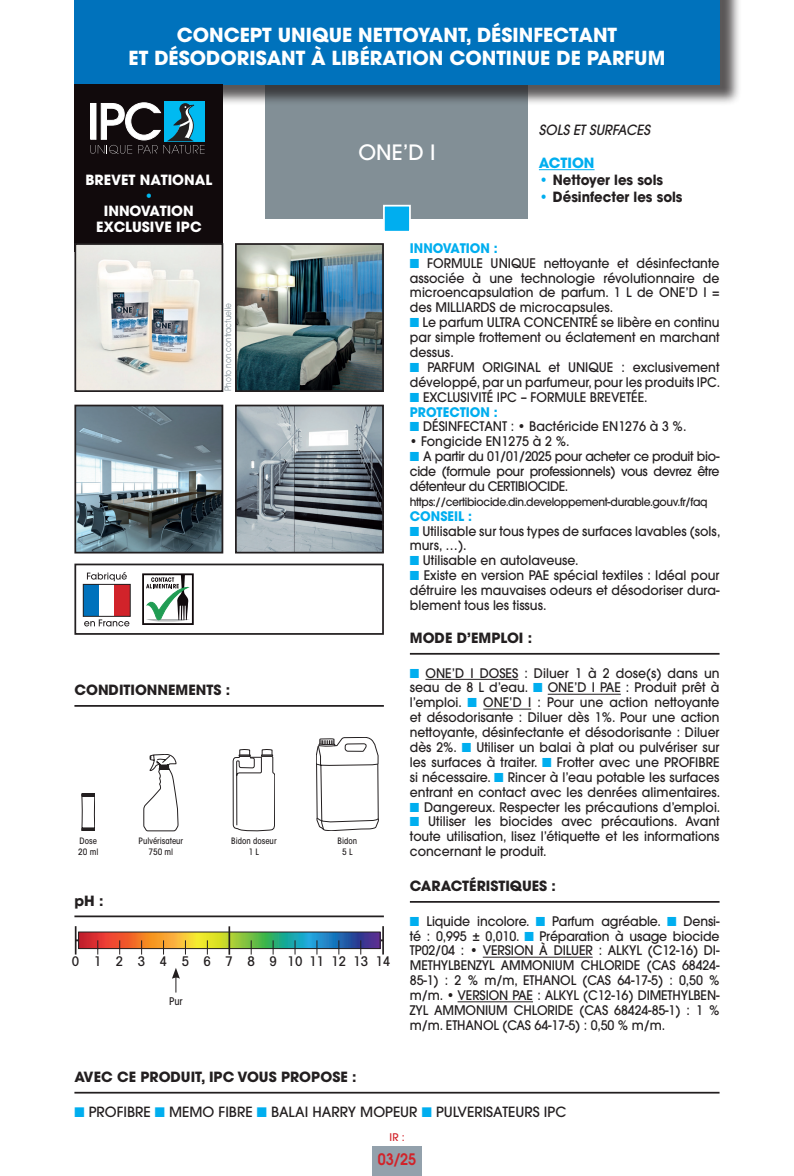
<style>
.page{position:relative;width:794px;height:1176px;background:#fff}
.page>*{position:absolute;margin:0;border:0;box-sizing:border-box;transform-origin:0 0}
.t1{font:500 21px "ITC Avant Garde Std";color:#fff}
.t2{font:700 19.25px "ITC Avant Garde Std";color:#fff}
.t3{font:600 15.75px "ITC Avant Garde Std";color:#d1232a;scale:.9 1}
.t4{font:700 14px "ITC Avant Garde Std";color:#231f20}
.t5{font:500 14px "ITC Avant Garde Std";color:#231f20}
.t6{font:700 14px "ITC Avant Garde Std";color:#fff}
.t7{font:700 14px "ITC Avant Garde Std";color:#231f20;scale:.95 1}
.t8{font:italic 500 14px "ITC Avant Garde Std";color:#231f20;scale:.95 1}
.t9{font:700 14px "ITC Avant Garde Std";color:#00aeef}
.t10{font:700 14px "ITC Avant Garde Std";color:#00baf1}
.t11{font:500 condensed 13.3px "Avant Garde";letter-spacing:.265em;color:#231f20}
.t12{font:500 13.12px/14.9px "ITC Avant Garde Std";color:#231f20;text-align:justify;scale:.95 1}
.t13{font:700 13.12px "ITC Avant Garde Std";color:#00aeef;scale:.95 1}
.t14{font:500 11.38px "ITC Avant Garde Std";letter-spacing:-.03em;color:#231f20;scale:.95 1}
.t15{font:500 condensed 10.5px "ITC Avant Garde Std";color:#231f20}
.t16{font:500 10.5px "ITC Avant Garde Std";color:#d1232a}
.t17{font:500 condensed 8.75px "ITC Avant Garde Std";color:#231f20}
.t18{font:8.75px "ITC Avant Garde Std";color:#828f96;scale:.85 1}
.s1{color:#00aeef}
</style>
<div class="page">
<div style="left:74px;top:563px;width:310px;height:72px;border:2px solid #231f20"></div>
<div style="left:266px;top:79px;width:262px;height:140px;background:#828f96"></div>
<div style="left:77px;top:0;width:664px;height:106px;background:#231f20;opacity:.75"></div>
<div style="left:74px;top:0;width:645px;height:84px;background:#0072bc"></div>
<div style="left:372px;top:1146px;width:50px;height:30px;background:#93a1ac"></div>
<div style="left:383px;top:205px;width:28px;height:28px;background:#00aeef;border:2px solid #fff"></div>
<hr style="left:425px;top:679px;width:93px;height:1px;background:#231f20">
<hr style="left:548px;top:694px;width:73px;height:1px;background:#231f20">
<hr style="left:483px;top:709px;width:48px;height:1px;background:#231f20">
<hr style="left:483px;top:957px;width:109px;height:1px;background:#231f20">
<hr style="left:457px;top:1001px;width:76px;height:1px;background:#231f20">
<hr style="left:74px;top:705px;width:310px;height:2px;background:#231f20">
<hr style="left:410px;top:653px;width:309px;height:2px;background:#231f20">
<hr style="left:410px;top:901px;width:309px;height:1px;background:#231f20">
<hr style="left:74px;top:1092px;width:645px;height:1px;background:#231f20">
<hr style="left:539px;top:169px;width:55px;height:1px;background:#00aeef">
<div style="left:83px;top:584px;width:16px;height:32px;background:#0072bc"></div>
<div style="left:115px;top:584px;width:15px;height:32px;background:#d1232a"></div>
<div style="left:83px;top:584px;width:48px;height:33px;border:1px solid #231f20"></div>
<svg style="left:87px;top:572px;width:40px;height:9px"></svg>
<svg style="left:84px;top:619px;width:45px;height:7px"></svg>
<div style="left:142px;top:573px;width:52px;height:52px;border:2px solid #110a0c"></div>
<svg style="left:146px;top:574px;width:44px;height:51px"></svg>
<div style="left:74px;top:84px;width:149px;height:168px;background:#110a0c"></div>
<div style="left:164px;top:101px;width:41px;height:40px;background:#00baf1"></div>
<svg style="left:90px;top:102px;width:115px;height:52px"></svg>
<hr style="left:74px;top:915px;width:310px;height:2px;background:#231f20">
<hr style="left:76px;top:939px;width:307px;height:2px;background:#231f20">
<svg style="left:75px;top:926px;width:306px;height:29px"></svg>
<hr style="left:228px;top:926px;width:2px;height:28px;background:#231f20">
<hr style="left:382px;top:926px;width:2px;height:28px;background:#231f20">
<svg style="left:172px;top:968px;width:8px;height:24px"></svg>
<img style="left:77px;top:246px;width:143px;height:143px">
<div style="left:74px;top:243px;width:149px;height:149px;border:2px solid #231f20"></div>
<img style="left:77px;top:408px;width:143px;height:142px">
<div style="left:74px;top:405px;width:149px;height:148px;border:2px solid #231f20"></div>
<img style="left:238px;top:246px;width:143px;height:143px">
<div style="left:235px;top:243px;width:149px;height:149px;border:2px solid #231f20"></div>
<img style="left:238px;top:408px;width:143px;height:142px">
<div style="left:235px;top:405px;width:149px;height:148px;border:2px solid #231f20"></div>
<svg style="left:82px;top:793px;width:13px;height:38px"></svg>
<svg style="left:144px;top:754px;width:34px;height:77px"></svg>
<svg style="left:233px;top:749px;width:42px;height:82px"></svg>
<svg style="left:316px;top:737px;width:63px;height:94px"></svg>
<p class="t2" style="left:177px;top:22px;width:442px">CONCEPT UNIQUE NETTOYANT, DÉSINFECTANT</p>
<p class="t2" style="left:129px;top:45px;width:538px">ET DÉSODORISANT À LIBÉRATION CONTINUE DE PARFUM</p>
<p class="t6" style="left:85px;top:170px;width:128px">BREVET NATIONAL</p>
<p class="t10" style="left:144px;top:186px;width:12px">•</p>
<p class="t6" style="left:104px;top:202px;width:91px">INNOVATION</p>
<p class="t6" style="left:96px;top:218px;width:107px">EXCLUSIVE IPC</p>
<p class="t18" style="left:223px;top:391px;width:105px;rotate:-90deg">Photo non contractuelle</p>
<p class="t4" style="left:74px;top:681px;width:157px">CONDITIONNEMENTS :</p>
<p class="t17" style="left:80px;top:836px;width:19px">Dose</p>
<p class="t17" style="left:78px;top:846px;width:22px">20 ml</p>
<p class="t4" style="left:74px;top:891px;width:31px">pH :</p>
<p class="t17" style="left:139px;top:836px;width:46px">Pulvérisateur</p>
<p class="t17" style="left:148px;top:846px;width:26px">750 ml</p>
<p class="t17" style="left:231px;top:836px;width:47px">Bidon doseur</p>
<p class="t17" style="left:249px;top:846px;width:12px">1 L</p>
<p class="t1" style="left:358px;top:139px;width:78px">ONE’D I</p>
<p class="t8" style="left:539px;top:121px;width:118px">SOLS ET SURFACES</p>
<p class="t9" style="left:539px;top:154px;width:57px">ACTION</p>
<p class="t7" style="left:539px;top:171px;width:132px"><span class="s1">•</span> Nettoyer les sols</p>
<p class="t7" style="left:539px;top:187px;width:153px"><span class="s1">•</span> Désinfecter les sols</p>
<p class="t13" style="left:410px;top:239px;width:94px">INNOVATION :</p>
<p class="t12" style="left:410px;top:255px;width:327px"><span class="s1">■</span> FORMULE UNIQUE nettoyante et désinfectante associée à une technologie révolutionnaire de microencapsulation de parfum. 1 L de ONE’D I = des MILLIARDS de microcapsules.</p>
<p class="t12" style="left:410px;top:315px;width:327px"><span class="s1">■</span> Le parfum ULTRA CONCENTRÉ se libère en continu par simple frottement ou éclatement en marchant dessus.</p>
<p class="t12" style="left:410px;top:359px;width:328px"><span class="s1">■</span> PARFUM ORIGINAL et UNIQUE : exclusivement développé, par un parfumeur, pour les produits IPC.</p>
<p class="t12" style="left:410px;top:389px;width:252px"><span class="s1">■</span> EXCLUSIVITÉ IPC – FORMULE BREVETÉE.</p>
<p class="t13" style="left:410px;top:403px;width:94px">PROTECTION :</p>
<p class="t12" style="left:410px;top:419px;width:293px"><span class="s1">■</span> DÉSINFECTANT : • Bactéricide EN1276 à 3 %.</p>
<p class="t12" style="left:410px;top:434px;width:170px">• Fongicide EN1275 à 2 %.</p>
<p class="t12" style="left:410px;top:449px;width:327px"><span class="s1">■</span> A partir du 01/01/2025 pour acheter ce produit bio&shy;cide (formule pour professionnels) vous devrez être détenteur du CERTIBIOCIDE.</p>
<p class="t14" style="left:410px;top:494px;width:315px">https://certibiocide.din.developpement-durable.gouv.fr/faq</p>
<p class="t13" style="left:410px;top:507px;width:67px">CONSEIL :</p>
<p class="t12" style="left:410px;top:523px;width:328px"><span class="s1">■</span> Utilisable sur tous types de surfaces lavables (sols, murs, …).</p>
<p class="t12" style="left:410px;top:553px;width:179px"><span class="s1">■</span> Utilisable en autolaveuse.</p>
<p class="t12" style="left:410px;top:568px;width:327px"><span class="s1">■</span> Existe en version PAE spécial textiles : Idéal pour détruire les mauvaises odeurs et désodoriser dura&shy;blement tous les tissus.</p>
<p class="t17" style="left:337px;top:836px;width:21px">Bidon</p>
<p class="t17" style="left:342px;top:846px;width:12px">5 L</p>
<p class="t4" style="left:410px;top:629px;width:124px">MODE D’EMPLOI :</p>
<p class="t12" style="left:410px;top:665px;width:328px"><span class="s1">■</span> ONE’D I DOSES : Diluer 1 à 2 dose(s) dans un seau de 8 L d’eau. <span class="s1">■</span> ONE’D I PAE : Produit prêt à l’emploi. <span class="s1">■</span> ONE’D I : Pour une action nettoyante et désodorisante : Diluer dès 1%. Pour une action nettoyante, désinfectante et désodorisante : Diluer dès 2%. <span class="s1">■</span> Utiliser un balai à plat ou pulvériser sur les surfaces à traiter. <span class="s1">■</span> Frotter avec une PROFIBRE si nécessaire. <span class="s1">■</span> Rincer à l’eau potable les surfaces entrant en contact avec les denrées alimentaires.</p>
<p class="t12" style="left:410px;top:799px;width:328px"><span class="s1">■</span> Dangereux. Respecter les précautions d’emploi.</p>
<p class="t12" style="left:410px;top:814px;width:327px"><span class="s1">■</span> Utiliser les biocides avec précautions. Avant toute utilisation, lisez l’étiquette et les informations concernant le produit.</p>
<p class="t4" style="left:410px;top:877px;width:148px">CARACTÉRISTIQUES :</p>
<p class="t11" style="left:72px;top:953px;width:320px">0 1 2 3 4 5 6 7 8 91011121314</p>
<p class="t15" style="left:169px;top:994px;width:15px">Pur</p>
<p class="t4" style="left:74px;top:1067px;width:283px">AVEC CE PRODUIT, IPC VOUS PROPOSE :</p>
<p class="t12" style="left:410px;top:913px;width:327px"><span class="s1">■</span> Liquide incolore. <span class="s1">■</span> Parfum agréable. <span class="s1">■</span> Densi&shy;té : 0,995 ± 0,010. <span class="s1">■</span> Préparation à usage biocide TP02/04 : • VERSION À DILUER : ALKYL (C12-16) DI-METHYLBENZYL AMMONIUM CHLORIDE (CAS 68424- 85-1) : 2 % m/m, ETHANOL (CAS 64-17-5) : 0,50 % m/m. • VERSION PAE : ALKYL (C12-16) DIMETHYLBEN-ZYL AMMONIUM CHLORIDE (CAS 68424-85-1) : 1 % m/m. ETHANOL (CAS 64-17-5) : 0,50 % m/m.</p>
<p class="t5" style="left:74px;top:1103px;width:493px"><span class="s1">■</span> PROFIBRE <span class="s1">■</span> MEMO FIBRE <span class="s1">■</span> BALAI HARRY MOPEUR <span class="s1">■</span> PULVERISATEURS IPC</p>
<p class="t16" style="left:390px;top:1130px;width:16px">IR :</p>
<p class="t3" style="left:378px;top:1149px;width:44px">03/25</p>
</div>
